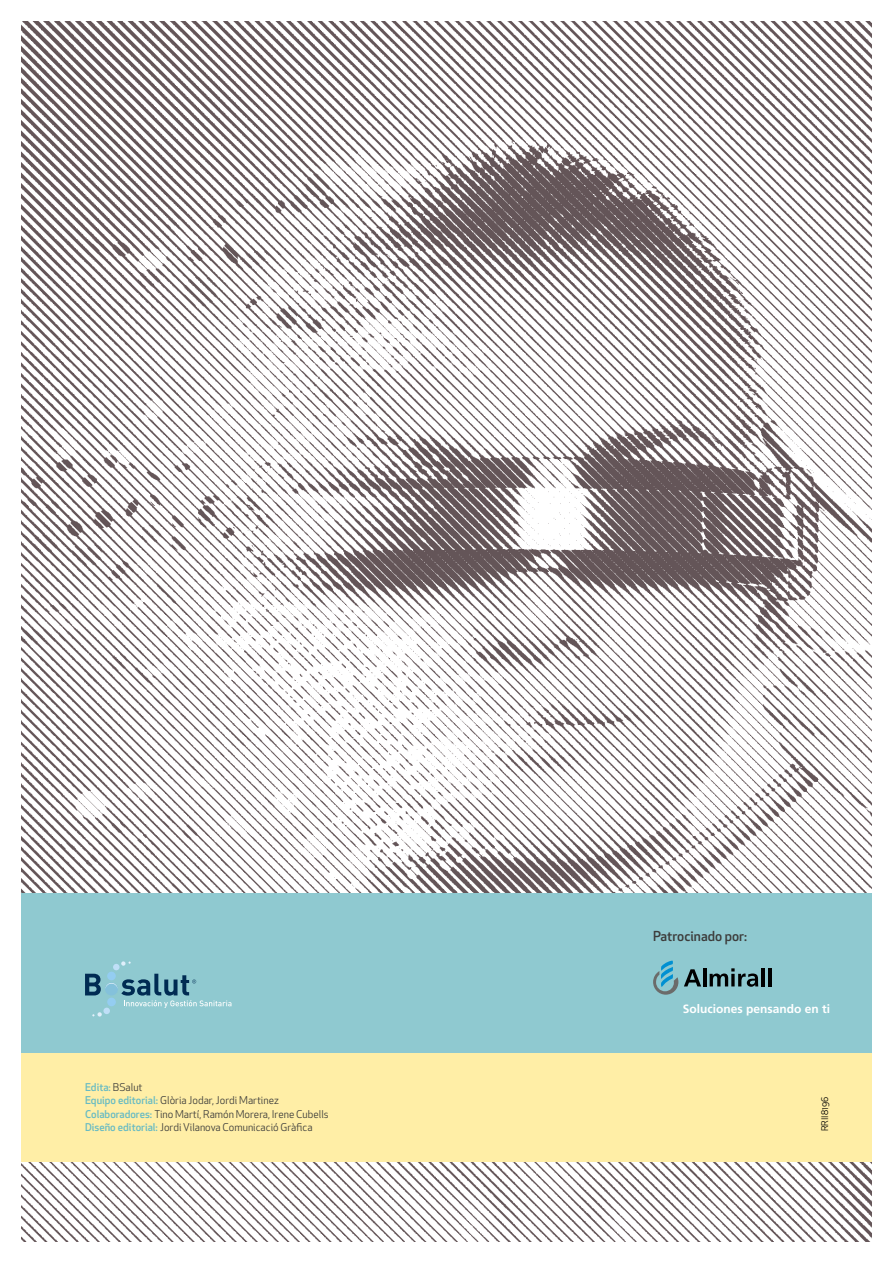
<style>
.page{position:relative;width:893px;height:1263px;background:#fff}
.page>*{position:absolute;margin:0;border:0;box-sizing:border-box;transform-origin:0 0}
.t1{font:500 13.5px "Apex New";color:#3c3c3b}
.t2{font:700 12px "Frutiger";color:#fff}
.t3{font:10.5px/13.5px "Apex New";color:#3c3c3b}
.t4{font:9px "Apex New";color:#000}
.s1{font-weight:500;color:#68bbc3}
</style>
<div class="page">
<img style="left:21px;top:21px;width:851px;height:1221px">
<div style="left:21px;top:893px;width:851px;height:161px;background:#8fc9d0"></div>
<svg style="left:85px;top:974px;width:146px;height:42px"></svg>
<div style="left:107px;top:972px;width:9px;height:8px;background:#94cdf1;border-radius:50%"></div>
<div style="left:113px;top:964px;width:7px;height:6px;background:#bfdff7;border-radius:50%"></div>
<svg style="left:121px;top:961px;width:10px;height:5px"></svg>
<div style="left:107px;top:998px;width:9px;height:8px;background:#94cdf1;border-radius:50%"></div>
<div style="left:103px;top:1008px;width:7px;height:6px;background:#bfdff7;border-radius:50%"></div>
<svg style="left:684px;top:969px;width:17px;height:17px"></svg>
<hr style="left:703px;top:968px;width:3px;height:18px;background:#000">
<svg style="left:710px;top:968px;width:48px;height:19px"></svg>
<hr style="left:761px;top:968px;width:4px;height:18px;background:#000">
<hr style="left:768px;top:968px;width:3px;height:18px;background:#000">
<svg style="left:653px;top:960px;width:25px;height:35px"></svg>
<div style="left:21px;top:1053px;width:851px;height:108px;background:#ffeea6"></div>
<p class="t3" style="left:85px;top:1080px;width:245px"><span class="s1">Edita:</span> BSalut<br><span class="s1">Equipo editorial:</span> Glòria Jodar, Jordi Martinez <span class="s1">Colaboradores:</span> Tino Martí, Ramón Morera, Irene Cubells <span class="s1">Diseño editorial:</span> Jordi Vilanova Comunicació Gràfica</p>
<p class="t1" style="left:653px;top:926px;width:96px">Patrocinado por:</p>
<p class="t2" style="left:683px;top:1002px;width:149px">Soluciones pensando en ti</p>
<p class="t4" style="left:819px;top:1131px;width:36px;rotate:-90deg">RRII8196</p>
</div>
